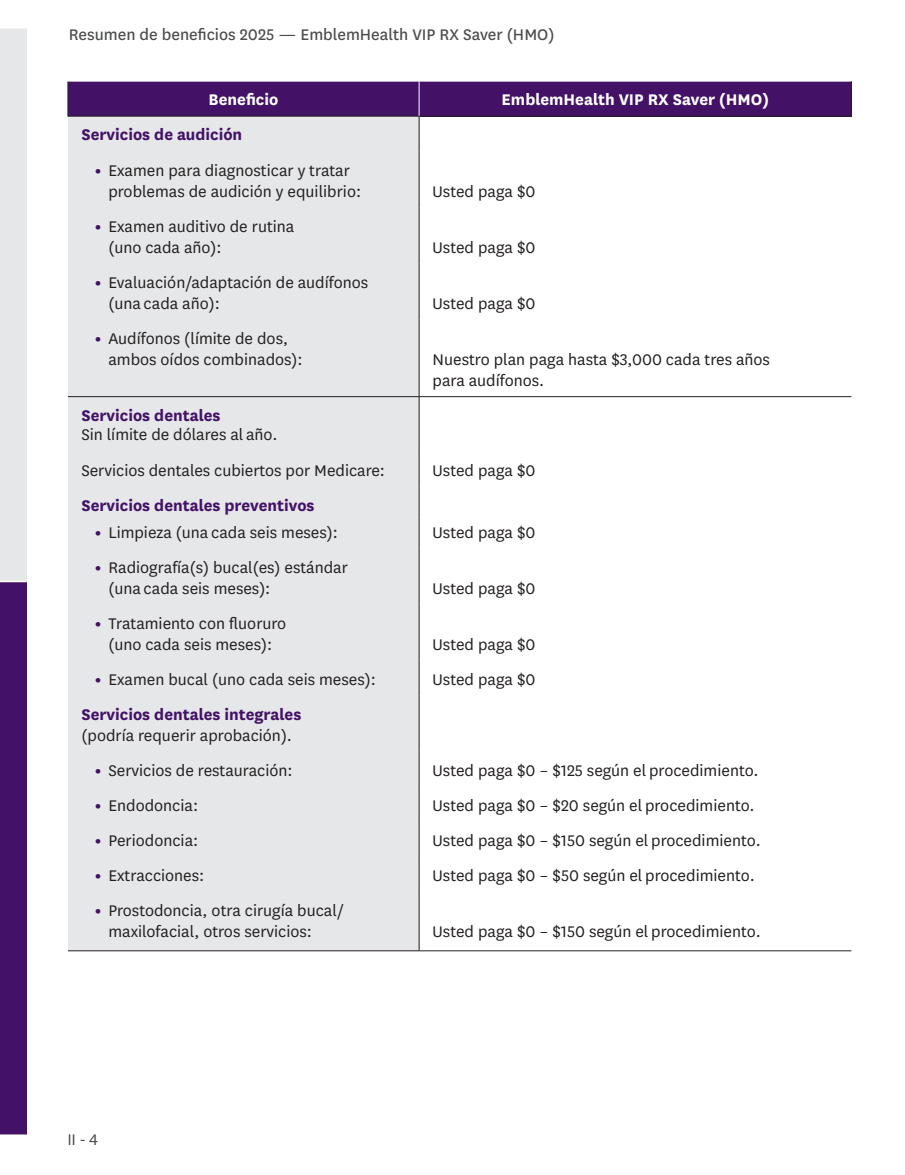
<style>
.page{position:relative;width:905px;height:1175px;background:#fff}
.page>*{position:absolute;margin:0;border:0;box-sizing:border-box;transform-origin:0 0}
.t1{font:18px/21px "National";color:#231f20}
.t2{font:700 18px "National";color:#431266}
.t3{font:18px "National";color:#4b4c4d}
.t4{font:700 18px "National";color:#fff}
.t5{font:18px "National";color:#4b4c4d}
.s1{font-weight:800;color:#431266}
</style>
<div class="page">
<div style="left:0;top:28px;width:27px;height:553px;background:#e6e7e9"></div>
<div style="left:0;top:581px;width:27px;height:554px;background:#431266"></div>
<hr style="left:0;top:580px;width:27px;height:2px;background:#fff">
<hr style="left:0;top:1134px;width:27px;height:2px;background:#fff">
<div style="left:68px;top:81px;width:351px;height:35px;background:#431266"></div>
<div style="left:419px;top:81px;width:432px;height:35px;background:#431266"></div>
<div style="left:68px;top:116px;width:351px;height:35px;background:#e6e7e9"></div>
<div style="left:68px;top:151px;width:351px;height:56px;background:#e6e7e9"></div>
<div style="left:68px;top:207px;width:351px;height:56px;background:#e6e7e9"></div>
<div style="left:68px;top:263px;width:351px;height:56px;background:#e6e7e9"></div>
<div style="left:68px;top:319px;width:351px;height:77px;background:#e6e7e9"></div>
<div style="left:68px;top:396px;width:351px;height:55px;background:#e6e7e9"></div>
<div style="left:68px;top:451px;width:351px;height:35px;background:#e6e7e9"></div>
<div style="left:68px;top:486px;width:351px;height:31px;background:#e6e7e9"></div>
<div style="left:68px;top:517px;width:351px;height:31px;background:#e6e7e9"></div>
<div style="left:68px;top:548px;width:351px;height:56px;background:#e6e7e9"></div>
<div style="left:68px;top:604px;width:351px;height:56px;background:#e6e7e9"></div>
<div style="left:68px;top:660px;width:351px;height:35px;background:#e6e7e9"></div>
<div style="left:68px;top:695px;width:351px;height:56px;background:#e6e7e9"></div>
<div style="left:68px;top:751px;width:351px;height:35px;background:#e6e7e9"></div>
<div style="left:68px;top:786px;width:351px;height:36px;background:#e6e7e9"></div>
<div style="left:68px;top:822px;width:351px;height:35px;background:#e6e7e9"></div>
<div style="left:68px;top:857px;width:351px;height:35px;background:#e6e7e9"></div>
<div style="left:68px;top:892px;width:351px;height:58px;background:#e6e7e9"></div>
<hr style="left:68px;top:81px;width:351px;height:1px;background:#fff">
<hr style="left:419px;top:81px;width:432px;height:1px;background:#fff">
<hr style="left:418px;top:81px;width:1px;height:35px;background:#fff">
<hr style="left:68px;top:81px;width:1px;height:35px;background:#231f20">
<hr style="left:850px;top:81px;width:1px;height:35px;background:#231f20">
<hr style="left:68px;top:950px;width:351px;height:1px;background:#231f20">
<hr style="left:419px;top:950px;width:432px;height:1px;background:#231f20">
<hr style="left:68px;top:396px;width:351px;height:1px;background:#231f20">
<hr style="left:419px;top:396px;width:432px;height:1px;background:#231f20">
<hr style="left:68px;top:116px;width:351px;height:1px;background:#231f20">
<hr style="left:419px;top:116px;width:432px;height:1px;background:#231f20">
<hr style="left:419px;top:116px;width:1px;height:35px;background:#231f20">
<hr style="left:419px;top:151px;width:1px;height:56px;background:#231f20">
<hr style="left:419px;top:207px;width:1px;height:56px;background:#231f20">
<hr style="left:419px;top:263px;width:1px;height:56px;background:#231f20">
<hr style="left:419px;top:319px;width:1px;height:77px;background:#231f20">
<hr style="left:419px;top:397px;width:1px;height:54px;background:#231f20">
<hr style="left:419px;top:451px;width:1px;height:35px;background:#231f20">
<hr style="left:419px;top:486px;width:1px;height:31px;background:#231f20">
<hr style="left:419px;top:517px;width:1px;height:31px;background:#231f20">
<hr style="left:419px;top:548px;width:1px;height:56px;background:#231f20">
<hr style="left:419px;top:604px;width:1px;height:56px;background:#231f20">
<hr style="left:419px;top:660px;width:1px;height:35px;background:#231f20">
<hr style="left:419px;top:695px;width:1px;height:56px;background:#231f20">
<hr style="left:419px;top:751px;width:1px;height:35px;background:#231f20">
<hr style="left:419px;top:786px;width:1px;height:36px;background:#231f20">
<hr style="left:419px;top:822px;width:1px;height:35px;background:#231f20">
<hr style="left:419px;top:857px;width:1px;height:35px;background:#231f20">
<hr style="left:419px;top:892px;width:1px;height:58px;background:#231f20">
<p class="t3" style="left:69px;top:23px;width:487px">Resumen de beneficios 2025 — EmblemHealth VIP RX Saver (HMO)</p>
<p class="t4" style="left:209px;top:87px;width:71px">Beneficio</p>
<p class="t4" style="left:501px;top:87px;width:269px">EmblemHealth VIP RX Saver (HMO)</p>
<p class="t2" style="left:81px;top:122px;width:162px">Servicios de audición</p>
<p class="t1" style="left:108px;top:159px;width:254px;text-indent:-13px"><span class="s1">•</span> Examen para diagnosticar y tratar problemas de audición y equilibrio:</p>
<p class="t1" style="left:108px;top:215px;width:187px;text-indent:-14px"><span class="s1">•</span> Examen auditivo de rutina (uno cada año):</p>
<p class="t1" style="left:108px;top:271px;width:261px;text-indent:-14px"><span class="s1">•</span> Evaluación/adaptación de audífonos (una cada año):</p>
<p class="t1" style="left:108px;top:327px;width:196px;text-indent:-14px"><span class="s1">•</span> Audífonos (límite de dos, ambos oídos combinados):</p>
<p class="t1" style="left:432px;top:180px;width:104px">Usted paga $0</p>
<p class="t1" style="left:432px;top:236px;width:104px">Usted paga $0</p>
<p class="t1" style="left:432px;top:292px;width:104px">Usted paga $0</p>
<p class="t1" style="left:432px;top:348px;width:339px">Nuestro plan paga hasta $3,000 cada tres años para audífonos.</p>
<p class="t2" style="left:81px;top:403px;width:141px">Servicios dentales</p>
<p class="t1" style="left:81px;top:423px;width:198px">Sin límite de dólares al año.</p>
<p class="t1" style="left:81px;top:459px;width:305px">Servicios dentales cubiertos por Medicare:</p>
<p class="t2" style="left:81px;top:492px;width:235px">Servicios dentales preventivos</p>
<p class="t1" style="left:95px;top:521px;width:244px"><span class="s1">•</span> Limpieza (una cada seis meses):</p>
<p class="t1" style="left:108px;top:556px;width:241px;text-indent:-14px"><span class="s1">•</span> Radiografía(s) bucal(es) estándar (una cada seis meses):</p>
<p class="t1" style="left:95px;top:612px;width:193px;text-align:center"><span class="s1">•</span> Tratamiento con fluoruro (uno cada seis meses):</p>
<p class="t1" style="left:95px;top:668px;width:282px"><span class="s1">•</span> Examen bucal (uno cada seis meses):</p>
<p class="t2" style="left:81px;top:701px;width:221px">Servicios dentales integrales</p>
<p class="t1" style="left:81px;top:724px;width:212px">(podría requerir aprobación).</p>
<p class="t1" style="left:95px;top:759px;width:199px"><span class="s1">•</span> Servicios de restauración:</p>
<p class="t1" style="left:95px;top:794px;width:105px"><span class="s1">•</span> Endodoncia:</p>
<p class="t1" style="left:95px;top:829px;width:105px"><span class="s1">•</span> Periodoncia:</p>
<p class="t1" style="left:95px;top:864px;width:111px"><span class="s1">•</span> Extracciones:</p>
<p class="t1" style="left:108px;top:899px;width:237px;text-indent:-14px"><span class="s1">•</span> Prostodoncia, otra cirugía bucal/ maxilofacial, otros servicios:</p>
<p class="t1" style="left:432px;top:459px;width:104px">Usted paga $0</p>
<p class="t1" style="left:432px;top:521px;width:104px">Usted paga $0</p>
<p class="t1" style="left:432px;top:577px;width:104px">Usted paga $0</p>
<p class="t1" style="left:432px;top:633px;width:104px">Usted paga $0</p>
<p class="t1" style="left:432px;top:668px;width:104px">Usted paga $0</p>
<p class="t1" style="left:432px;top:759px;width:327px">Usted paga $0 – $125 según el procedimiento.</p>
<p class="t1" style="left:432px;top:794px;width:323px">Usted paga $0 – $20 según el procedimiento.</p>
<p class="t1" style="left:432px;top:829px;width:330px">Usted paga $0 – $150 según el procedimiento.</p>
<p class="t1" style="left:432px;top:864px;width:324px">Usted paga $0 – $50 según el procedimiento.</p>
<p class="t1" style="left:432px;top:920px;width:330px">Usted paga $0 – $150 según el procedimiento.</p>
<p class="t5" style="left:68px;top:1127px;width:32px">II - 4</p>
</div>
